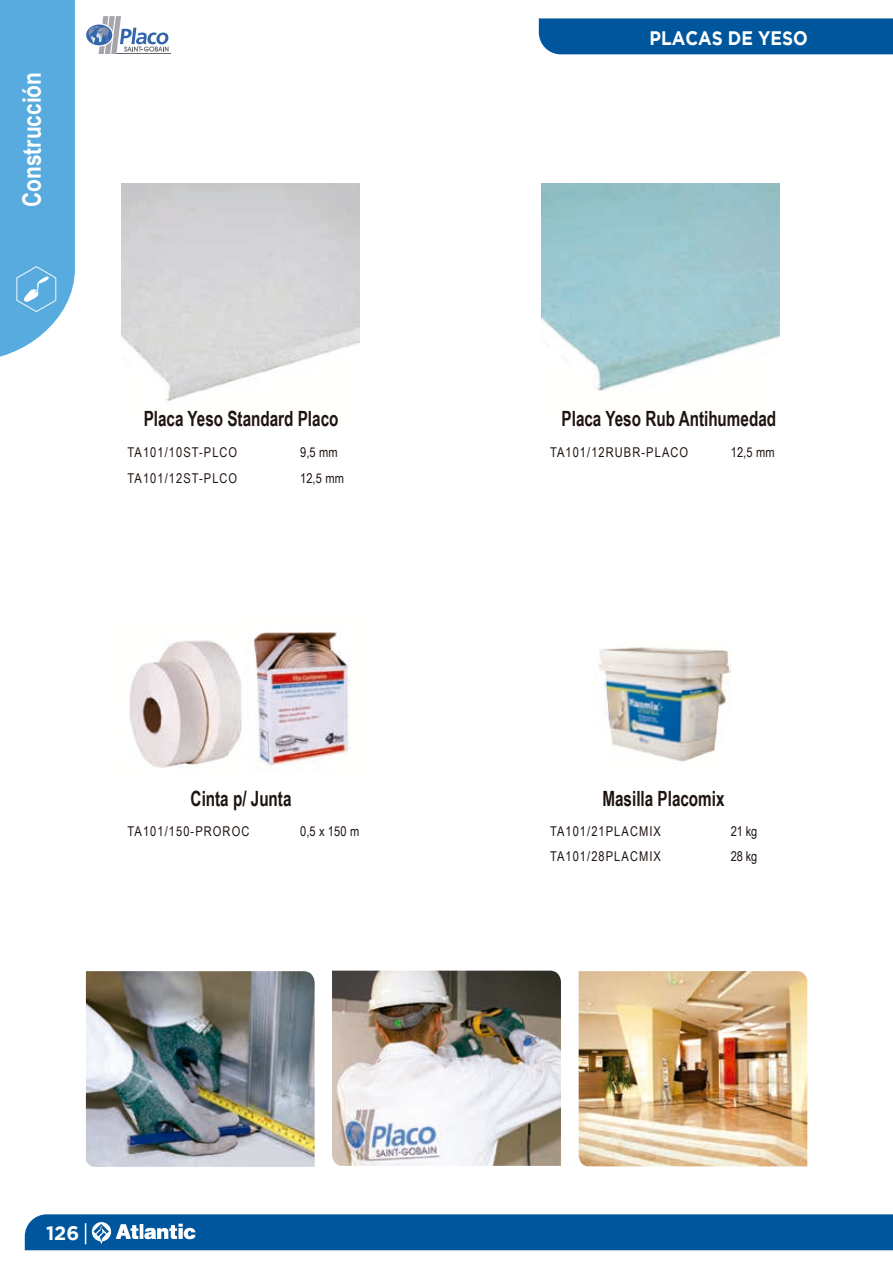
<style>
.page{position:relative;width:893px;height:1263px;background:#fff}
.page>*{position:absolute;margin:0;border:0;box-sizing:border-box;transform-origin:0 0}
.t1{font:700 25.5px "Arial Narrow";color:#fff}
.t2{font:700 21px "Arial Narrow";color:#1f1410;scale:.89 1}
.t3{font:700 19.5px "Gotham";color:#fff;scale:.89 1}
.t4{font:700 19.5px "Gotham";color:#fff}
.t5{font:13.5px/25.5px "Arial Narrow";letter-spacing:.08em;color:#1f1410}
</style>
<div class="page">
<div style="left:25px;top:1214px;width:868px;height:36px;background:#00569c"></div>
<div style="left:539px;top:18px;width:354px;height:36px;background:#00569c"></div>
<hr style="left:116px;top:53px;width:54px;height:1px;background:#67676b">
<svg style="left:99px;top:16px;width:70px;height:38px"></svg>
<svg style="left:85px;top:23px;width:29px;height:24px"></svg>
<svg style="left:86px;top:25px;width:26px;height:20px"></svg>
<img style="left:90px;top:26px;width:19px;height:4px">
<svg style="left:0;top:0;width:75px;height:357px;background:#63b1e0"></svg>
<img style="left:121px;top:183px;width:238px;height:223px">
<img style="left:542px;top:183px;width:238px;height:208px">
<img style="left:129px;top:640px;width:100px;height:128px">
<img style="left:229px;top:632px;width:122px;height:134px">
<img style="left:598px;top:647px;width:133px;height:115px">
<img style="left:332px;top:971px;width:229px;height:195px">
<img style="left:86px;top:971px;width:229px;height:196px">
<img style="left:579px;top:971px;width:228px;height:195px">
<h1 class="t1" style="left:13px;top:207px;width:136px;rotate:-90deg">Construcción</h1>
<h2 class="t2" style="left:144px;top:403px;width:220px">Placa Yeso Standard Placo</h2>
<h3 class="t3" style="left:649px;top:27px;width:180px">PLACAS DE YESO</h3>
<h2 class="t2" style="left:562px;top:403px;width:243px">Placa Yeso Rub Antihumedad</h2>
<p class="t5" style="left:128px;top:439px;width:111px">TA101/10ST-PLCO<br>TA101/12ST-PLCO</p>
<p class="t5" style="left:550px;top:439px;width:140px">TA101/12RUBR-PLACO</p>
<p class="t5" style="left:300px;top:439px;width:45px">9,5 mm<br>12,5 mm</p>
<p class="t5" style="left:731px;top:439px;width:45px">12,5 mm</p>
<h2 class="t2" style="left:191px;top:782px;width:115px">Cinta p/ Junta</h2>
<h2 class="t2" style="left:602px;top:782px;width:139px">Masilla Placomix</h2>
<p class="t5" style="left:128px;top:818px;width:123px">TA101/150-PROROC</p>
<p class="t5" style="left:550px;top:818px;width:112px">TA101/21PLACMIX<br>TA101/28PLACMIX</p>
<p class="t5" style="left:300px;top:818px;width:61px">0,5 x 150 m</p>
<p class="t5" style="left:731px;top:818px;width:28px">21 kg<br>28 kg</p>
<h3 class="t4" style="left:46px;top:1221px;width:35px">126</h3>
</div>
